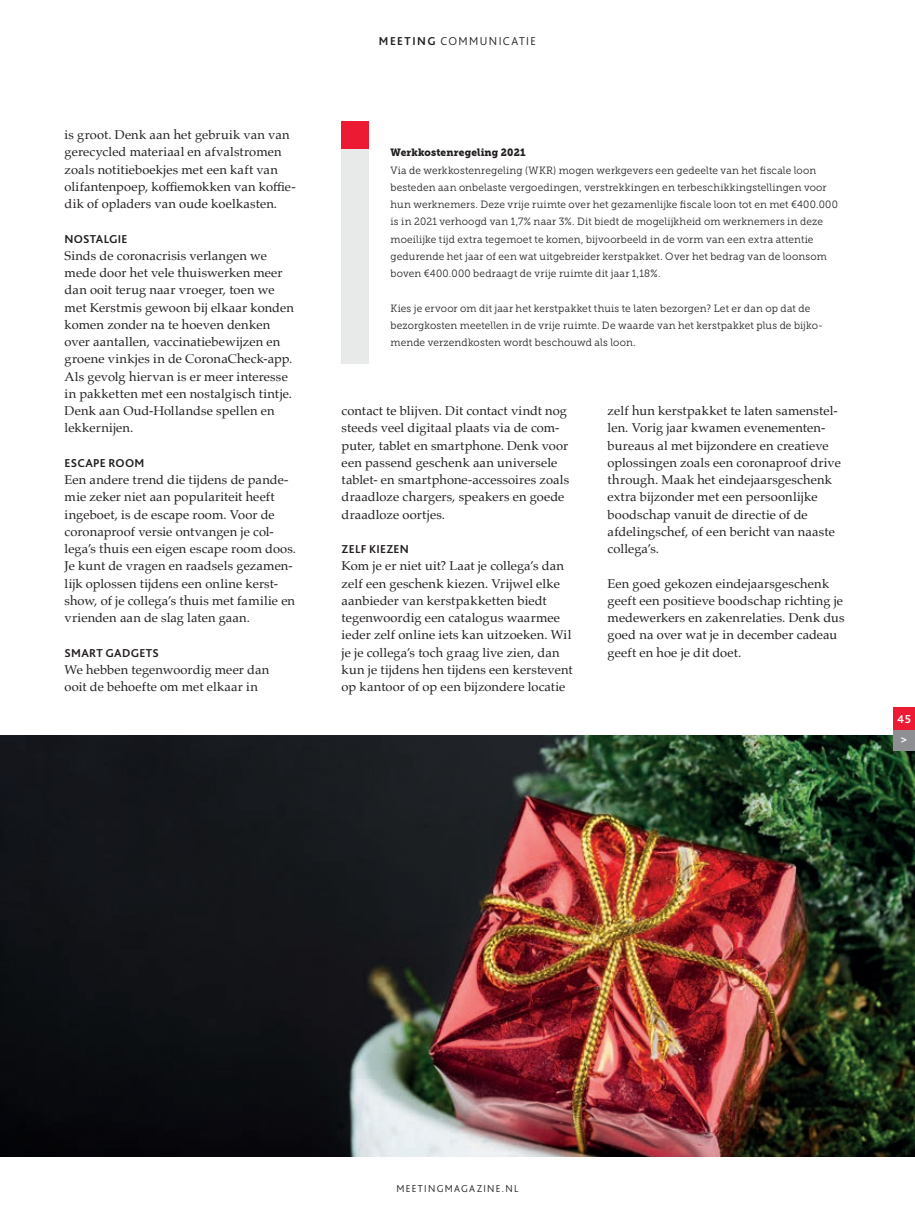
<style>
.page{position:relative;width:915px;height:1212px;background:#fff}
.page>*{position:absolute;margin:0;border:0;box-sizing:border-box;transform-origin:0 0}
.t1{font:12.75px/17.2px "Palatino";letter-spacing:.01em;color:#231f20}
.t2{font:700 12px "Bliss 2";letter-spacing:.02em;color:#231f20}
.t3{font:300 12px "Bliss 2";letter-spacing:.12em;color:#231f20}
.t4{font:700 12px/20.7px "Bliss 2";color:#fff}
.t5{font:10.5px/17.2px "Museo Slab 300";letter-spacing:.015em;color:#231f20;scale:.96 1}
.t6{font:10.5px "Museo Slab 900";letter-spacing:.015em;color:#231f20;scale:.96 1}
.t7{font:300 10.5px "Bliss 2";letter-spacing:.125em;color:#231f20}
.s1{font-weight:700}
</style>
<div class="page">
<img style="left:0;top:735px;width:914px;height:421px">
<div style="left:341px;top:122px;width:27px;height:241px;background:#e8e9e9"></div>
<div style="left:341px;top:122px;width:27px;height:27px;background:#ed1a33"></div>
<div style="left:892px;top:728px;width:22px;height:22px;background:#8d8f92"></div>
<div style="left:892px;top:707px;width:22px;height:22px;background:#ed1a33"></div>
<p class="t1" style="left:65px;top:126px;width:232px">is groot. Denk aan het gebruik van van gerecycled materiaal en afvalstromen zoals notitieboekjes met een kaft van olifantenpoep, koffiemokken van koffie&shy;dik of opladers van oude koelkasten.</p>
<p class="t2" style="left:65px;top:231px;width:64px">NOSTALGIE</p>
<p class="t1" style="left:65px;top:247px;width:231px">Sinds de coronacrisis verlangen we mede door het vele thuiswerken meer dan ooit terug naar vroeger, toen we met Kerstmis gewoon bij elkaar konden komen zonder na te hoeven denken over aantallen, vaccinatiebewijzen en groene vinkjes in de CoronaCheck-app.<br>Als gevolg hiervan is er meer interesse in pakketten met een nostalgisch tintje.<br>Denk aan Oud-Hollandse spellen en lekkernijen.</p>
<p class="t2" style="left:65px;top:455px;width:81px">ESCAPE ROOM</p>
<p class="t1" style="left:65px;top:471px;width:233px">Een andere trend die tijdens de pande&shy;mie zeker niet aan populariteit heeft ingeboet, is de escape room. Voor de coronaproof versie ontvangen je col&shy;lega’s thuis een eigen escape room doos.<br>Je kunt de vragen en raadsels gezamen&shy;lijk oplossen tijdens een online kerst&shy;show, of je collega’s thuis met familie en vrienden aan de slag laten gaan.</p>
<p class="t2" style="left:65px;top:645px;width:96px">SMART GADGETS</p>
<p class="t1" style="left:65px;top:661px;width:206px">We hebben tegenwoordig meer dan ooit de behoefte om met elkaar in</p>
<p class="t3" style="left:379px;top:33px;width:158px"><span class="s1">MEETING</span> COMMUNICATIE</p>
<p class="t6" style="left:390px;top:146px;width:142px">Werkkostenregeling 2021</p>
<p class="t5" style="left:390px;top:161px;width:467px">Via de werkkostenregeling (WKR) mogen werkgevers een gedeelte van het fiscale loon besteden aan onbelaste vergoedingen, verstrekkingen en terbeschikkingstellingen voor hun werknemers. Deze vrije ruimte over het gezamenlijke fiscale loon tot en met €400.000 is in 2021 verhoogd van 1,7% naar 3%. Dit biedt de mogelijkheid om werknemers in deze moeilijke tijd extra tegemoet te komen, bijvoorbeeld in de vorm van een extra attentie gedurende het jaar of een wat uitgebreider kerstpakket. Over het bedrag van de loonsom boven €400.000 bedraagt de vrije ruimte dit jaar 1,18%.</p>
<p class="t5" style="left:390px;top:299px;width:452px">Kies je ervoor om dit jaar het kerstpakket thuis te laten bezorgen? Let er dan op dat de bezorgkosten meetellen in de vrije ruimte. De waarde van het kerstpakket plus de bijko&shy;mende verzendkosten wordt beschouwd als loon.</p>
<p class="t1" style="left:341px;top:402px;width:229px">contact te blijven. Dit contact vindt nog steeds veel digitaal plaats via de com&shy;puter, tablet en smartphone. Denk voor een passend geschenk aan universele tablet- en smartphone-accessoires zoals draadloze chargers, speakers en goede draadloze oortjes.</p>
<p class="t2" style="left:341px;top:542px;width:69px">ZELF KIEZEN</p>
<p class="t1" style="left:341px;top:557px;width:232px">Kom je er niet uit? Laat je collega’s dan zelf een geschenk kiezen. Vrijwel elke aanbieder van kerstpakketten biedt tegenwoordig een catalogus waarmee ieder zelf online iets kan uitzoeken. Wil je je collega’s toch graag live zien, dan kun je tijdens hen tijdens een kerstevent op kantoor of op een bijzondere locatie</p>
<p class="t1" style="left:607px;top:402px;width:235px">zelf hun kerstpakket te laten samenstel&shy;len. Vorig jaar kwamen evenementen&shy;bureaus al met bijzondere en creatieve oplossingen zoals een coronaproof drive through. Maak het eindejaarsgeschenk extra bijzonder met een persoonlijke boodschap vanuit de directie of de afdelingschef, of een bericht van naaste collega’s.</p>
<p class="t1" style="left:607px;top:574px;width:238px">Een goed gekozen eindejaarsgeschenk geeft een positieve boodschap richting je medewerkers en zakenrelaties. Denk dus goed na over wat je in december cadeau geeft en hoe je dit doet.</p>
<p class="t4" style="left:896px;top:708px;width:16px">45 &gt;</p>
<p class="t7" style="left:396px;top:1182px;width:123px">MEETINGMAGAZINE.NL</p>
</div>
